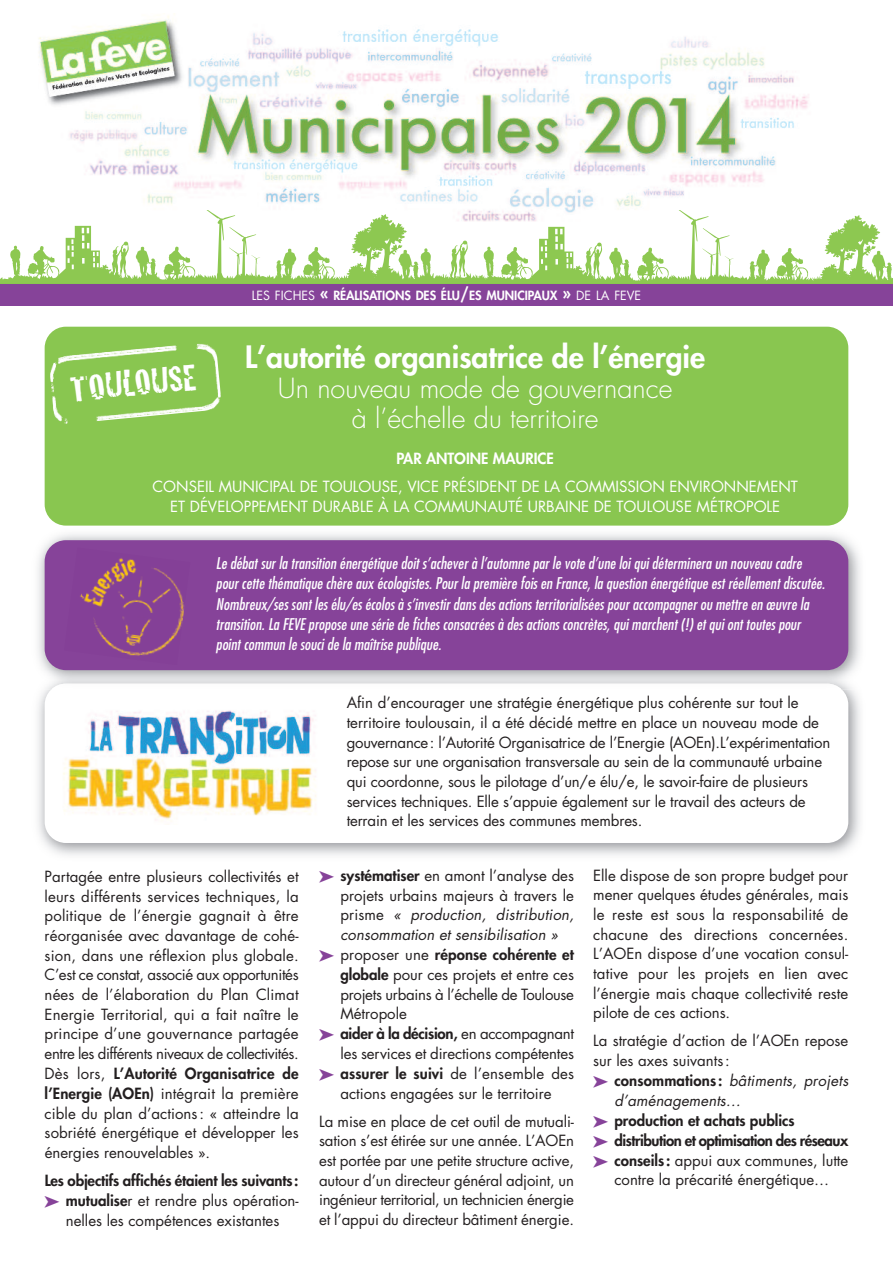
<style>
.page{position:relative;width:893px;height:1263px;background:#fff}
.page>*{position:absolute;margin:0;border:0;box-sizing:border-box;transform-origin:0 0}
.t1{font:38.4px "Cracked";color:#fff}
.t2{font:800 30px "Futura";color:#fff}
.t3{font:300 27px/30px "Futura";color:#fff;text-align:center}
.t4{font:italic condensed 15.75px/20.4px "Futura";color:#fff}
.t5{font:15px/19.6px "Futura";color:#231f20;text-align:justify}
.t6{font:15px/19.6px "Futura";color:#fff;text-align:center}
.t7{font:italic 15px "Futura";letter-spacing:.005em;color:#231f20}
.t8{font:800 15px "Futura";letter-spacing:-.015em;color:#231f20}
.t9{font:15px "Futura";letter-spacing:-.02em;color:#231f20}
.t10{font:800 15px "Futura";letter-spacing:.01em;color:#231f20}
.t11{font:800 15px "Futura";color:#fff}
.t12{font:800 12.3px "Futura";color:#fff}
.s1{font-weight:400}
.s2{font-size:16.5px}
.s3{font-weight:800}
.s4{color:#864399}
.s5{font-style:normal}
.s6{font-weight:800;font-style:normal}
</style>
<div class="page">
<div style="left:0;top:281px;width:893px;height:8px;background:#89c650"></div>
<img style="left:38px;top:534px;width:822px;height:321px">
<div style="left:45px;top:684px;width:803px;height:159px;background:#fff;border-radius:21px"></div>
<img style="left:39px;top:16px;width:770px;height:195px">
<div style="left:0;top:284px;width:893px;height:21px;background:#864399"></div>
<svg style="left:0;top:211px;width:893px;height:70px"></svg>
<div style="left:45px;top:327px;width:803px;height:199px;background:#89c650;border-radius:21px"></div>
<img style="left:63px;top:710px;width:253px;height:111px">
<img style="left:38px;top:670px;width:822px;height:19px">
<img style="left:51px;top:684px;width:791px;height:5px">
<div style="left:45px;top:540px;width:803px;height:130px;background:#864399;border-radius:21px"></div>
<img style="left:50px;top:343px;width:171px;height:81px">
<img style="left:80px;top:558px;width:104px;height:98px">
<p class="t12" style="left:252px;top:289px;width:391px"><span class="s1">LES FICHES</span> <span class="s2">«</span> RÉALISATIONS DES ÉLU<span class="s2">/</span>ES MUNICIPAUX <span class="s2">»</span> <span class="s1">DE LA FEVE</span></p>
<h2 class="t2" style="left:245px;top:342px;width:461px">L’autorité organisatrice de l’énergie</h2>
<h3 class="t3" style="left:278px;top:375px;width:396px">Un nouveau mode de gouvernance à l’échelle du territoire</h3>
<p class="t11" style="left:396px;top:451px;width:159px">PAR ANTOINE MAURICE</p>
<p class="t6" style="left:153px;top:478px;width:647px">CONSEIL MUNICIPAL DE TOULOUSE, VICE PRÉSIDENT DE LA COMMISSION ENVIRONNEMENT<br>ET DÉVELOPPEMENT DURABLE À LA COMMUNAUTÉ URBAINE DE TOULOUSE MÉTROPOLE</p>
<h1 class="t1" style="left:69px;top:368px;width:128px;rotate:-5deg">toulouse</h1>
<p class="t4" style="left:216px;top:554px;width:610px">Le débat sur la transition énergétique doit s’achever à l’automne par le vote d’une loi qui déterminera un nouveau cadre pour cette thématique chère aux écologistes. Pour la première fois en France, la question énergétique est réellement discutée.<br>Nombreux/ses sont les élu/es écolos à s’investir dans des actions territorialisées pour accompagner ou mettre en œuvre la transition. La FEVE propose une série de fiches consacrées à des actions concrètes, qui marchent (!) et qui ont toutes pour point commun le souci de la maîtrise publique.</p>
<p class="t5" style="left:45px;top:868px;width:256px">Partagée entre plusieurs collectivités et leurs différents services techniques, la politique de l’énergie gagnait à être réorganisée avec davantage de cohé&shy;sion, dans une réflexion plus globale.<br>C’est ce constat, associé aux opportunités nées de l’élaboration du Plan Climat Energie Territorial, qui a fait naître le principe d’une gouvernance partagée entre les différents niveaux de collectivités.<br>Dès lors, <span class="s3">L’Autorité Organisatrice de l’Energie (AOEn)</span> intégrait la première cible du plan d’actions: « atteindre la sobriété énergétique et développer les énergies renouvelables ».</p>
<p class="t5" style="left:45px;top:1172px;width:255px;text-align:center"><span class="s3">Les objectifs affichés étaient les suivants : </span><span class="s4">➤</span> <span class="s3">mutualise</span>r et rendre plus opération&shy;nelles les compétences existantes</p>
<p class="t5" style="left:347px;top:694px;width:485px;text-align:left">Afin d’encourager une stratégie énergétique plus cohérente sur tout le territoire toulousain, il a été décidé mettre en place un nouveau mode de gouvernance: l’Autorité Organisatrice de l’Energie (AOEn).L’expérimentation repose sur une organisation transversale au sein de la communauté urbaine qui coordonne, sous le pilotage d’un/e élu/e, le savoir-faire de plusieurs services techniques. Elle s’appuie également sur le travail des acteurs de terrain et les services des communes membres.</p>
<p class="t5" style="left:319px;top:867px;width:256px"><span class="s4">➤</span> <span class="s3">systématiser</span> en amont l’analyse des</p>
<p class="t5" style="left:340px;top:886px;width:235px">projets urbains majeurs à travers le</p>
<p class="t7" style="left:340px;top:908px;width:235px"><span class="s5">prisme</span> « production, distribution,</p>
<p class="t7" style="left:340px;top:927px;width:219px">consommation et sensibilisation »</p>
<p class="t10" style="left:319px;top:947px;width:256px"><span class="s4">➤</span> <span class="s1">proposer une</span> réponse cohérente et</p>
<p class="t5" style="left:340px;top:966px;width:235px"><span class="s3">globale</span> pour ces projets et entre ces</p>
<p class="t9" style="left:340px;top:987px;width:235px">projets urbains à l’échelle de Toulouse</p>
<p class="t5" style="left:340px;top:1005px;width:68px">Métropole</p>
<p class="t8" style="left:319px;top:1026px;width:256px"><span class="s4">➤</span> aider à la décision, <span class="s1">en accompagnant</span></p>
<p class="t5" style="left:340px;top:1045px;width:235px">les services et directions compétentes</p>
<p class="t5" style="left:319px;top:1065px;width:256px"><span class="s4">➤</span> <span class="s3">assurer le suivi</span> de l’ensemble des</p>
<p class="t5" style="left:340px;top:1084px;width:213px">actions engagées sur le territoire</p>
<p class="t5" style="left:319px;top:1113px;width:256px">La mise en place de cet outil de mutuali&shy;sation s’est étirée sur une année. L’AOEn est portée par une petite structure active, autour d’un directeur général adjoint, un ingénieur territorial, un technicien énergie et l’appui du directeur bâtiment énergie.</p>
<p class="t5" style="left:593px;top:866px;width:257px">Elle dispose de son propre budget pour mener quelques études générales, mais le reste est sous la responsabilité de chacune des directions concernées.<br>L’AOEn dispose d’une vocation consul&shy;tative pour les projets en lien avec l’énergie mais chaque collectivité reste pilote de ces actions.</p>
<p class="t5" style="left:593px;top:1032px;width:257px">La stratégie d’action de l’AOEn repose</p>
<p class="t5" style="left:593px;top:1052px;width:138px">sur les axes suivants:</p>
<p class="t7" style="left:593px;top:1074px;width:257px"><span class="s4">➤</span> <span class="s6">consommations :</span> bâtiments, projets</p>
<p class="t7" style="left:614px;top:1093px;width:128px">d’aménagements…</p>
<p class="t8" style="left:593px;top:1113px;width:203px"><span class="s4">➤</span> production et achats publics</p>
<p class="t8" style="left:593px;top:1133px;width:257px"><span class="s4">➤</span> distribution et optimisation des réseaux</p>
<p class="t5" style="left:593px;top:1152px;width:257px"><span class="s4">➤</span> <span class="s3">conseils :</span> appui aux communes, lutte</p>
<p class="t5" style="left:614px;top:1171px;width:216px">contre la précarité énergétique…</p>
</div>
